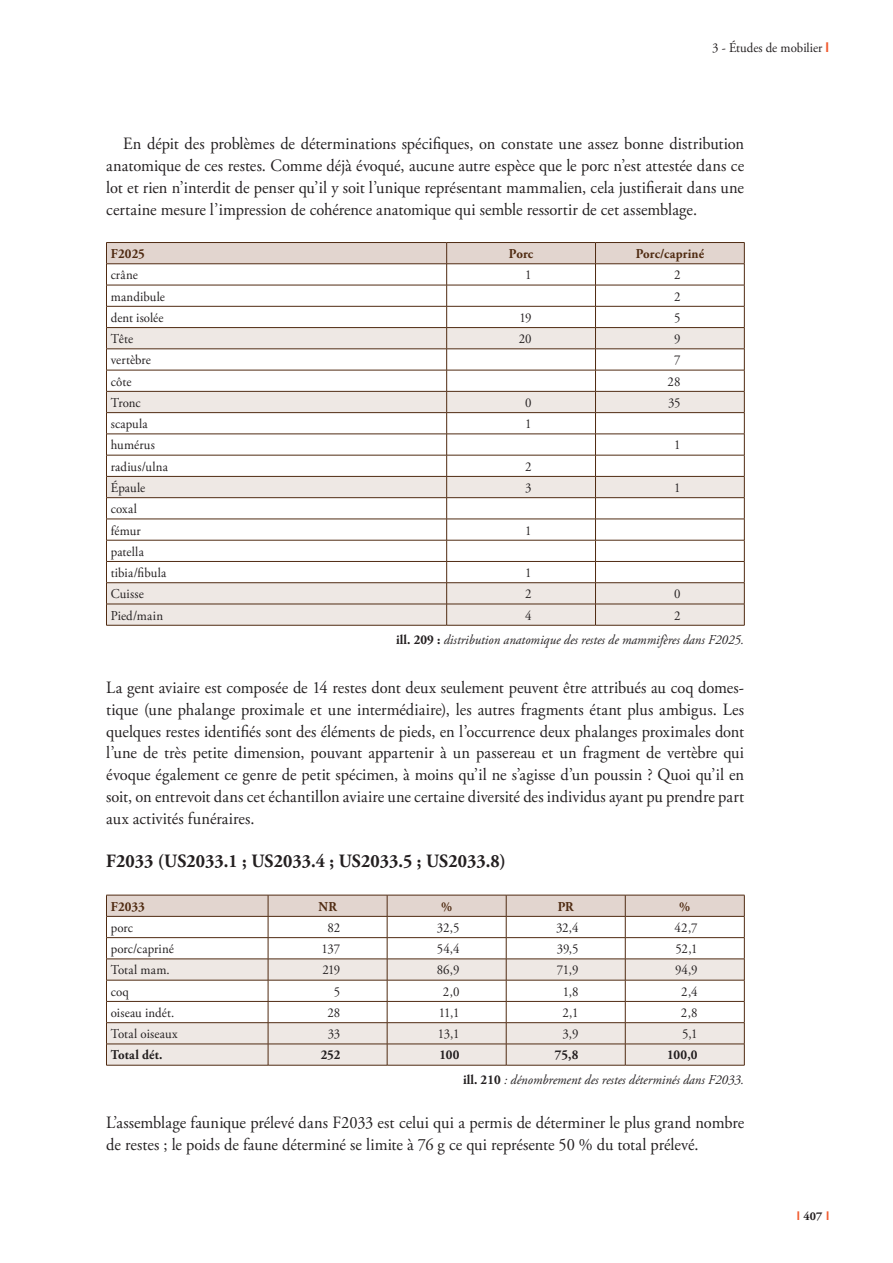
<style>
.page{position:relative;width:893px;height:1263px;background:#fff}
.page>*{position:absolute;margin:0;border:0;box-sizing:border-box;transform-origin:0 0}
.t1{font:700 18.75px "Adobe Garamond Pro";letter-spacing:.005em;color:#231f20;scale:.95 1}
.t2{font:17.25px/21.8px "Adobe Garamond Pro";color:#231f20;text-align:justify;scale:.95 1}
.t3{font:13.5px/21.3px "Adobe Garamond Pro";color:#231f20;scale:.95 1}
.t4{font:italic 13.5px/24.9px "Adobe Garamond Pro";letter-spacing:.005em;color:#231f20;scale:.95 1}
.t5{font:700 13.5px "Adobe Garamond Pro";letter-spacing:.01em;color:#502b12;scale:.95 1}
.t6{font:700 13.5px "Adobe Garamond Pro";color:#231f20;scale:.95 1}
.t7{font:700 12px "Adobe Garamond Pro";color:#231f20}
.s1{font-family:"Arial";font-weight:700;color:#f15b2f}
.s2{font-style:normal}
.s3{font-weight:700;font-style:normal}
.s4{font-family:"Arial";color:#f15b2f}
</style>
<div class="page">
<hr style="left:106px;top:625px;width:341px;height:1px;background:#502b12">
<hr style="left:447px;top:625px;width:148px;height:1px;background:#502b12">
<hr style="left:595px;top:625px;width:149px;height:1px;background:#502b12">
<svg style="left:106px;top:242px;width:639px;height:383px"></svg>
<hr style="left:106px;top:497px;width:341px;height:1px;background:#502b12">
<hr style="left:447px;top:497px;width:148px;height:1px;background:#502b12">
<hr style="left:595px;top:497px;width:149px;height:1px;background:#502b12">
<svg style="left:106px;top:895px;width:639px;height:170px"></svg>
<hr style="left:106px;top:1065px;width:162px;height:1px;background:#502b12">
<hr style="left:268px;top:1065px;width:119px;height:1px;background:#502b12">
<hr style="left:387px;top:1065px;width:119px;height:1px;background:#502b12">
<hr style="left:506px;top:1065px;width:119px;height:1px;background:#502b12">
<hr style="left:625px;top:1065px;width:119px;height:1px;background:#502b12">
<p class="t3" style="left:712px;top:38px;width:125px">3 - Études de mobilier <span class="s1">I</span></p>
<p class="t2" style="left:106px;top:134px;width:673px;text-indent:17px">En dépit des problèmes de déterminations spécifiques, on constate une assez bonne distribution anatomique de ces restes. Comme déjà évoqué, aucune autre espèce que le porc n’est attestée dans ce lot et rien n’interdit de penser qu’il y soit l’unique représentant mammalien, cela justifierait dans une certaine mesure l’impression de cohérence anatomique qui semble ressortir de cet assemblage.</p>
<p class="t5" style="left:111px;top:246px;width:37px">F2025</p>
<p class="t5" style="left:509px;top:246px;width:27px">Porc</p>
<p class="t5" style="left:636px;top:246px;width:73px">Porc/capriné</p>
<p class="t3" style="left:111px;top:265px;width:30px">crâne</p>
<p class="t3" style="left:525px;top:265px;width:8px">1</p>
<p class="t3" style="left:674px;top:265px;width:8px">2</p>
<p class="t3" style="left:111px;top:286px;width:59px">mandibule</p>
<p class="t3" style="left:674px;top:286px;width:8px">2</p>
<p class="t3" style="left:111px;top:307px;width:57px">dent isolée</p>
<p class="t3" style="left:520px;top:307px;width:14px">19</p>
<p class="t3" style="left:674px;top:307px;width:8px">5</p>
<p class="t3" style="left:111px;top:329px;width:25px">Tête</p>
<p class="t3" style="left:519px;top:329px;width:15px">20</p>
<p class="t3" style="left:674px;top:329px;width:8px">9</p>
<p class="t3" style="left:111px;top:350px;width:44px">vertèbre</p>
<p class="t3" style="left:674px;top:350px;width:8px">7</p>
<p class="t3" style="left:111px;top:371px;width:23px">côte</p>
<p class="t3" style="left:668px;top:371px;width:15px">28</p>
<p class="t3" style="left:111px;top:392px;width:33px">Tronc</p>
<p class="t3" style="left:525px;top:392px;width:8px">0</p>
<p class="t3" style="left:668px;top:392px;width:15px">35</p>
<p class="t3" style="left:111px;top:414px;width:41px">scapula</p>
<p class="t3" style="left:525px;top:414px;width:8px">1</p>
<p class="t3" style="left:111px;top:435px;width:48px">humérus</p>
<p class="t3" style="left:674px;top:435px;width:8px">1</p>
<p class="t3" style="left:111px;top:456px;width:62px">radius/ulna</p>
<p class="t3" style="left:525px;top:456px;width:8px">2</p>
<p class="t3" style="left:111px;top:477px;width:38px">Épaule</p>
<p class="t3" style="left:525px;top:477px;width:8px">3</p>
<p class="t3" style="left:674px;top:477px;width:8px">1</p>
<p class="t3" style="left:111px;top:499px;width:33px">coxal fémur</p>
<p class="t3" style="left:525px;top:520px;width:8px">1</p>
<p class="t3" style="left:111px;top:541px;width:60px">patella tibia/fibula</p>
<p class="t3" style="left:525px;top:563px;width:8px">1</p>
<p class="t3" style="left:111px;top:584px;width:36px">Cuisse</p>
<p class="t3" style="left:525px;top:584px;width:8px">2</p>
<p class="t3" style="left:674px;top:584px;width:8px">0</p>
<p class="t3" style="left:111px;top:605px;width:57px">Pied/main</p>
<p class="t3" style="left:525px;top:605px;width:8px">4</p>
<p class="t4" style="left:396px;top:603px;width:368px;text-indent:278px"><span class="s2">2<br></span><span class="s3">ill. 209 :</span> distribution anatomique des restes de mammifères dans F2025.</p>
<p class="t2" style="left:106px;top:677px;width:673px">La gent aviaire est composée de 14 restes dont deux seulement peuvent être attribués au coq domes‑ tique (une phalange proximale et une intermédiaire), les autres fragments étant plus ambigus. Les quelques restes identifiés sont des éléments de pieds, en l’occurrence deux phalanges proximales dont l’une de très petite dimension, pouvant appartenir à un passereau et un fragment de vertèbre qui évoque également ce genre de petit spécimen, à moins qu’il ne s’agisse d’un poussin ? Quoi qu’il en soit, on entrevoit dans cet échantillon aviaire une certaine diversité des individus ayant pu prendre part aux activités funéraires.</p>
<p class="t1" style="left:106px;top:850px;width:422px">F2033 (US2033.1 ; US2033.4 ; US2033.5 ; US2033.8)</p>
<p class="t5" style="left:111px;top:898px;width:37px">F2033</p>
<p class="t5" style="left:318px;top:898px;width:21px">NR</p>
<p class="t5" style="left:441px;top:898px;width:13px">%</p>
<p class="t5" style="left:558px;top:898px;width:18px">PR</p>
<p class="t5" style="left:679px;top:898px;width:13px">%</p>
<p class="t3" style="left:111px;top:917px;width:25px">porc</p>
<p class="t3" style="left:328px;top:917px;width:15px">82</p>
<p class="t3" style="left:437px;top:917px;width:25px">32,5</p>
<p class="t3" style="left:556px;top:917px;width:25px">32,4</p>
<p class="t3" style="left:675px;top:917px;width:26px">42,7</p>
<p class="t3" style="left:111px;top:939px;width:68px">porc/capriné</p>
<p class="t3" style="left:321px;top:939px;width:21px">137</p>
<p class="t3" style="left:437px;top:939px;width:25px">54,4</p>
<p class="t3" style="left:557px;top:939px;width:24px">39,5</p>
<p class="t3" style="left:676px;top:939px;width:25px">52,1</p>
<p class="t3" style="left:111px;top:960px;width:64px">Total mam.</p>
<p class="t3" style="left:322px;top:960px;width:20px">219</p>
<p class="t3" style="left:437px;top:960px;width:25px">86,9</p>
<p class="t3" style="left:557px;top:960px;width:24px">71,9</p>
<p class="t3" style="left:675px;top:960px;width:25px">94,9</p>
<p class="t3" style="left:111px;top:981px;width:21px">coq</p>
<p class="t3" style="left:334px;top:981px;width:8px">5</p>
<p class="t3" style="left:443px;top:981px;width:19px">2,0</p>
<p class="t3" style="left:563px;top:981px;width:18px">1,8</p>
<p class="t3" style="left:681px;top:981px;width:19px">2,4</p>
<p class="t3" style="left:111px;top:1002px;width:69px">oiseau indét.</p>
<p class="t3" style="left:327px;top:1002px;width:15px">28</p>
<p class="t3" style="left:439px;top:1002px;width:23px">11,1</p>
<p class="t3" style="left:563px;top:1002px;width:18px">2,1</p>
<p class="t3" style="left:681px;top:1002px;width:19px">2,8</p>
<p class="t3" style="left:111px;top:1024px;width:72px">Total oiseaux</p>
<p class="t3" style="left:328px;top:1024px;width:15px">33</p>
<p class="t3" style="left:438px;top:1024px;width:24px">13,1</p>
<p class="t3" style="left:563px;top:1024px;width:18px">3,9</p>
<p class="t3" style="left:682px;top:1024px;width:18px">5,1</p>
<p class="t6" style="left:111px;top:1047px;width:56px">Total dét.</p>
<p class="t6" style="left:321px;top:1047px;width:22px">252</p>
<p class="t6" style="left:439px;top:1047px;width:23px">100</p>
<p class="t6" style="left:555px;top:1047px;width:26px">75,8</p>
<p class="t4" style="left:463px;top:1043px;width:297px;text-indent:204px"><span class="s3">100,0<br>ill. 210</span> : dénombrement des restes déterminés dans F2033.</p>
<p class="t2" style="left:106px;top:1112px;width:673px">L’assemblage faunique prélevé dans F2033 est celui qui a permis de déterminer le plus grand nombre de restes ; le poids de faune déterminé se limite à 76 g ce qui représente 50 % du total prélevé.</p>
<p class="t7" style="left:797px;top:1210px;width:34px"><span class="s4">I</span> 407 <span class="s4">I</span></p>
</div>
